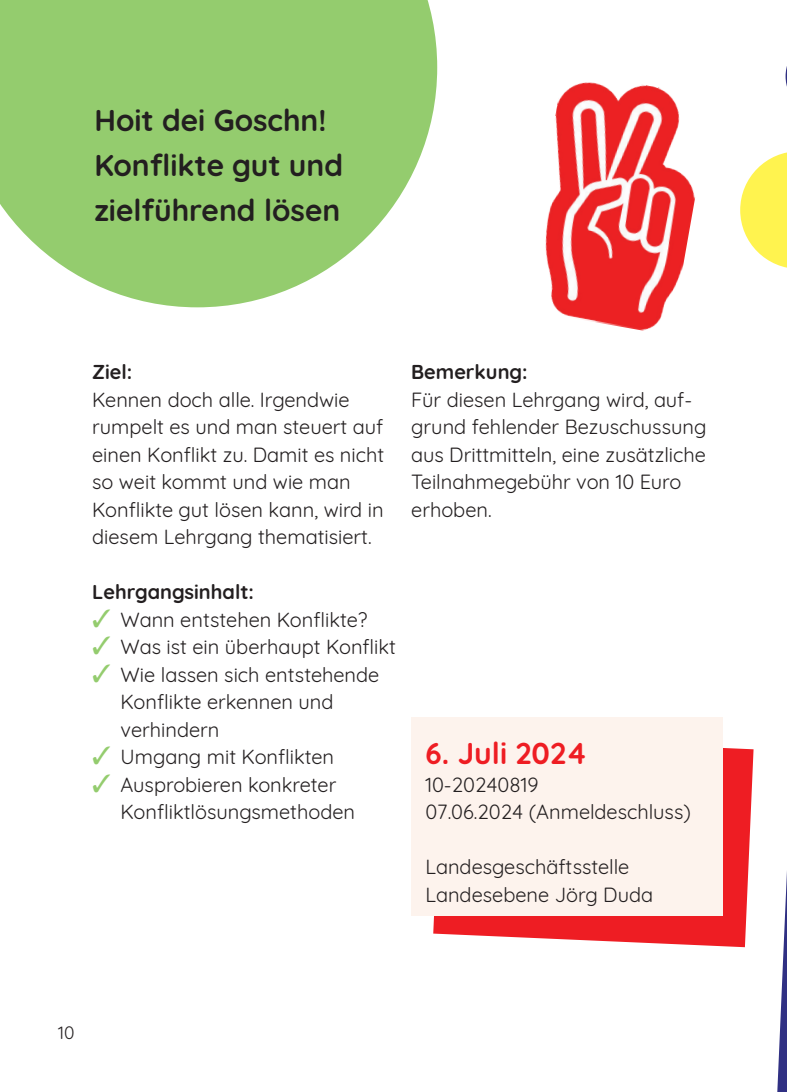
<style>
.page{position:relative;width:787px;height:1092px;background:#fff}
.page>*{position:absolute;margin:0;border:0;box-sizing:border-box;transform-origin:0 0}
.t1{font:700 30px/45px "Quicksand";color:#231f20}
.t2{font:700 30px "Quicksand";color:#ee1d23}
.t3{font:20px/27.5px "Quicksand";color:#231f20}
.t4{font:700 20px "Quicksand";color:#231f20}
.t5{font:17.5px "Quicksand";color:#231f20}
.s1{color:#94cc6e}
</style>
<div class="page">
<svg style="left:0;top:0;width:437px;height:307px;background:#a2d381"></svg>
<svg style="left:785px;top:66px;width:2px;height:21px"></svg>
<svg style="left:740px;top:152px;width:47px;height:116px"></svg>
<svg style="left:777px;top:871px;width:10px;height:220px"></svg>
<img style="left:545px;top:82px;width:150px;height:249px">
<svg style="left:433px;top:748px;width:320px;height:199px;fill:#ee1d23"></svg>
<div style="left:411px;top:717px;width:312px;height:198px;background:#fdf3ed"></div>
<h1 class="t1" style="left:94px;top:96px;width:250px">Hoit dei Goschn!<br>Konflikte gut und zielführend lösen</h1>
<p class="t4" style="left:92px;top:355px;width:42px">Ziel:</p>
<p class="t3" style="left:92px;top:383px;width:293px">Kennen doch alle. Irgendwie rumpelt es und man steuert auf einen Konflikt zu. Damit es nicht so weit kommt und wie man<br>Konflikte gut lösen kann, wird in diesem Lehrgang thematisiert.</p>
<p class="t4" style="left:92px;top:575px;width:163px">Lehrgangsinhalt:</p>
<p class="t3" style="left:92px;top:603px;width:277px"><span class="s1">✓</span> Wann entstehen Konflikte?</p>
<p class="t3" style="left:92px;top:631px;width:305px"><span class="s1">✓</span> Was ist ein überhaupt Konflikt</p>
<p class="t3" style="left:120px;top:658px;width:260px;text-indent:-28px"><span class="s1">✓</span> Wie lassen sich entstehende<br>Konflikte erkennen und verhindern</p>
<p class="t3" style="left:92px;top:741px;width:243px"><span class="s1">✓</span> Umgang mit Konflikten</p>
<p class="t3" style="left:120px;top:768px;width:236px;text-indent:-28px"><span class="s1">✓</span> Ausprobieren konkreter<br>Konfliktlösungsmethoden</p>
<p class="t4" style="left:411px;top:355px;width:118px">Bemerkung:</p>
<p class="t3" style="left:411px;top:383px;width:297px">Für diesen Lehrgang wird, auf&shy;grund fehlender Bezuschussung aus Drittmitteln, eine zusätzliche<br>Teilnahmegebühr von 10 Euro erhoben.</p>
<h1 class="t2" style="left:425px;top:728px;width:163px">6. Juli 2024</h1>
<p class="t3" style="left:425px;top:768px;width:267px">10-20240819<br>07.06.2024 (Anmeldeschluss)</p>
<p class="t3" style="left:425px;top:851px;width:229px">Landesgeschäftsstelle<br>Landesebene Jörg Duda</p>
<p class="t5" style="left:58px;top:1018px;width:18px">10</p>
</div>
